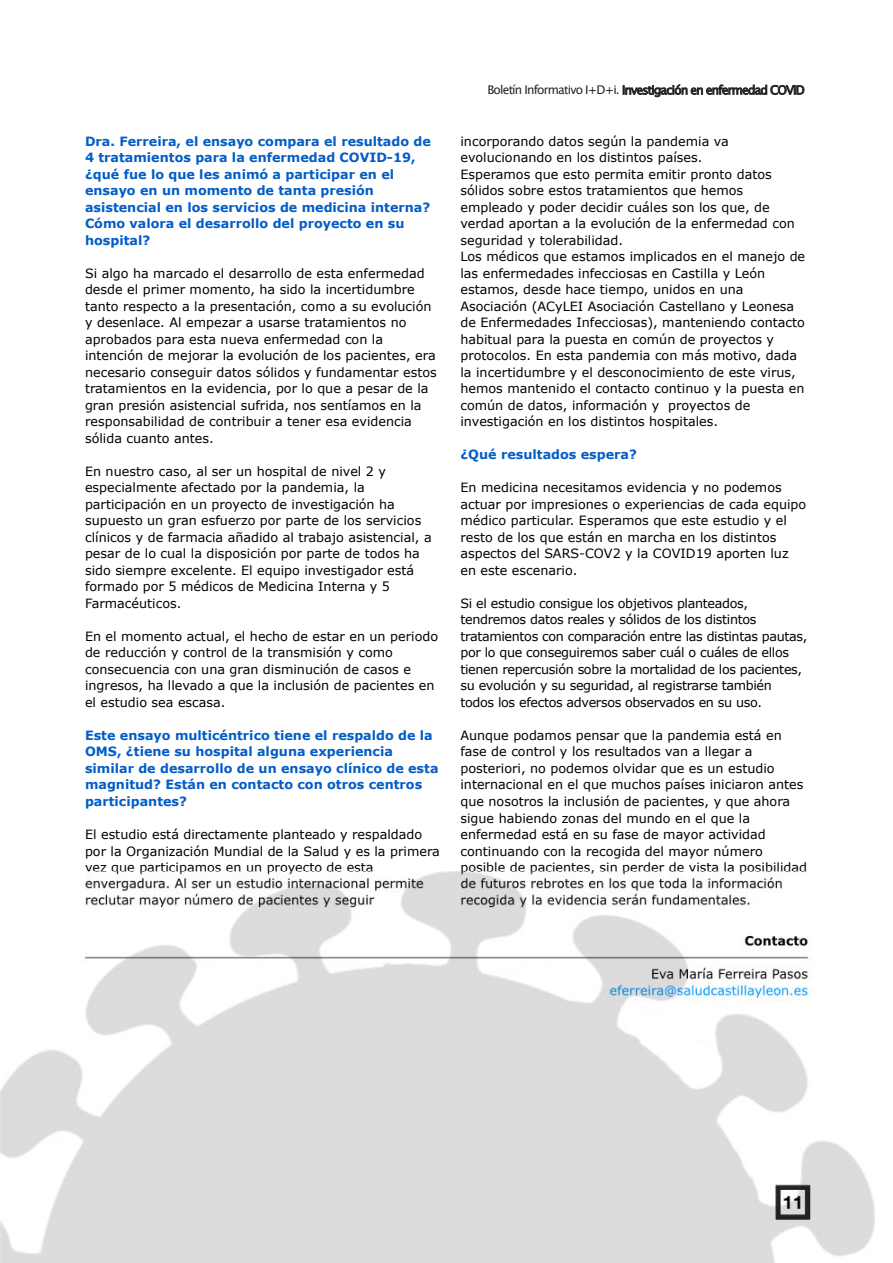
<style>
.page{position:relative;width:893px;height:1263px;background:#fff}
.page>*{position:absolute;margin:0;border:0;box-sizing:border-box;transform-origin:0 0}
.t1{font:12.75px/16.5px "Verdana";color:#000}
.t2{font:700 12.75px/16.5px "Verdana";color:#035dc7}
.t3{font:12.75px/16.5px "Verdana";letter-spacing:-.025em;color:#000}
.t4{font:12px "Lucida Grande";letter-spacing:-.07em;color:#272627}
</style>
<div class="page">
<img style="left:0;top:871px;width:875px;height:392px">
<p class="t2" style="left:85px;top:134px;width:347px">Dra. Ferreira, el ensayo compara el resultado de 4 tratamientos para la enfermedad COVID-19, ¿qué fue lo que les animó a participar en el ensayo en un momento de tanta presión asistencial en los servicios de medicina interna?<br>Cómo valora el desarrollo del proyecto en su hospital?</p>
<p class="t1" style="left:85px;top:266px;width:353px">Si algo ha marcado el desarrollo de esta enfermedad desde el primer momento, ha sido la incertidumbre tanto respecto a la presentación, como a su evolución y desenlace. Al empezar a usarse tratamientos no aprobados para esta nueva enfermedad con la intención de mejorar la evolución de los pacientes, era necesario conseguir datos sólidos y fundamentar estos tratamientos en la evidencia, por lo que a pesar de la gran presión asistencial sufrida, nos sentíamos en la responsabilidad de contribuir a tener esa evidencia sólida cuanto antes.</p>
<p class="t1" style="left:85px;top:464px;width:348px">En nuestro caso, al ser un hospital de nivel 2 y especialmente afectado por la pandemia, la participación en un proyecto de investigación ha supuesto un gran esfuerzo por parte de los servicios clínicos y de farmacia añadido al trabajo asistencial, a pesar de lo cual la disposición por parte de todos ha sido siempre excelente. El equipo investigador está formado por 5 médicos de Medicina Interna y 5<br>Farmacéuticos.</p>
<p class="t1" style="left:85px;top:629px;width:355px">En el momento actual, el hecho de estar en un periodo de reducción y control de la transmisión y como consecuencia con una gran disminución de casos e ingresos, ha llevado a que la inclusión de pacientes en el estudio sea escasa.</p>
<p class="t2" style="left:85px;top:728px;width:355px">Este ensayo multicéntrico tiene el respaldo de la OMS, ¿tiene su hospital alguna experiencia similar de desarrollo de un ensayo clínico de esta magnitud? Están en contacto con otros centros participantes?</p>
<p class="t1" style="left:85px;top:827px;width:356px">El estudio está directamente planteado y respaldado por la Organización Mundial de la Salud y es la primera vez que participamos en un proyecto de esta</p>
<p class="t4" style="left:488px;top:85px;width:319px">Boletín Informativo I+D+i. Investigación en enfermedad COVID</p>
<p class="t1" style="left:460px;top:134px;width:346px">incorporando datos según la pandemia va evolucionando en los distintos países.<br>Esperamos que esto permita emitir pronto datos sólidos sobre estos tratamientos que hemos empleado y poder decidir cuáles son los que, de verdad aportan a la evolución de la enfermedad con seguridad y tolerabilidad.<br>Los médicos que estamos implicados en el manejo de las enfermedades infecciosas en Castilla y León estamos, desde hace tiempo, unidos en una Asociación (ACyLEI Asociación Castellano y Leonesa de Enfermedades Infecciosas), manteniendo contacto habitual para la puesta en común de proyectos y protocolos. En esta pandemia con más motivo, dada la incertidumbre y el desconocimiento de este virus, hemos mantenido el contacto continuo y la puesta en común de datos, información y proyectos de investigación en los distintos hospitales.</p>
<p class="t2" style="left:460px;top:448px;width:178px">¿Qué resultados espera?</p>
<p class="t1" style="left:460px;top:481px;width:347px">En medicina necesitamos evidencia y no podemos actuar por impresiones o experiencias de cada equipo médico particular. Esperamos que este estudio y el resto de los que están en marcha en los distintos aspectos del SARS-COV2 y la COVID19 aporten luz en este escenario.</p>
<p class="t3" style="left:460px;top:596px;width:349px">Si el estudio consigue los objetivos planteados, tendremos datos reales y sólidos de los distintos tratamientos con comparación entre las distintas pautas, por lo que conseguiremos saber cuál o cuáles de ellos tienen repercusión sobre la mortalidad de los pacientes, su evolución y su seguridad, al registrarse también todos los efectos adversos observados en su uso.</p>
<p class="t1" style="left:460px;top:728px;width:348px">Aunque podamos pensar que la pandemia está en fase de control y los resultados van a llegar a posteriori, no podemos olvidar que es un estudio internacional en el que muchos países iniciaron antes que nosotros la inclusión de pacientes, y que ahora sigue habiendo zonas del mundo en el que la enfermedad está en su fase de mayor actividad continuando con la recogida del mayor número posible de pacientes, sin perder de vista la posibilidad</p>
</div>
